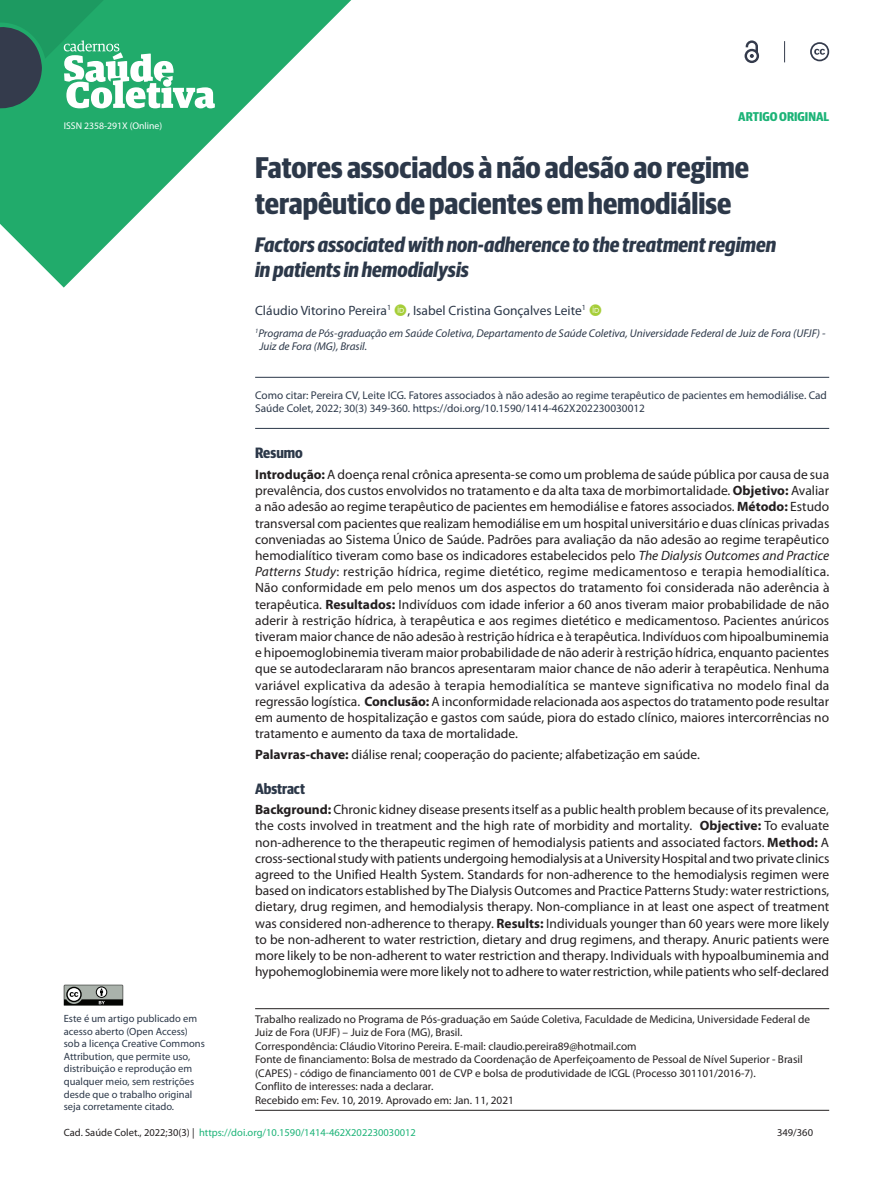
<style>
.page{position:relative;width:893px;height:1191px;background:#fff}
.page>*{position:absolute;margin:0;border:0;box-sizing:border-box;transform-origin:0 0}
.ArticleTitle{font:700 30px/36px "Guardian Sans Cond";color:#2c3849}
.ArticleTitle-Trans1{font:italic 700 21px/25.2px "Guardian Sans Cond";color:#2c3849}
.AbstractTitle-Trans1{font:700 15px "Guardian Sans Cond";color:#2c3849}
.AbstractTitle{font:700 15px "Guardian Sans Cond";color:#2c3849}
.Abstract{font:13.5px/16.2px "Myriad Pro";color:#231f20;text-align:justify}
.Abstract-Trans1{font:13.5px/16.2px "Myriad Pro";letter-spacing:-.01em;color:#231f20;text-align:justify}
.Keywords{font:13.5px "Myriad Pro";color:#231f20}
.Authors{font:13.5px "Myriad Pro";color:#2c3849}
.t1{font:700 12.75px "Guardian Sans Cond";color:#1cb377}
.fnFinancial-disclosu{font:11.25px/13.5px "Myriad Pro";color:#231f20}
.HowToCite{font:11.25px/13.5px "Myriad Pro";color:#2c3849}
.fnArticleOther{font:11.25px/13.5px "Myriad Pro";color:#231f20}
.Affiliations{font:italic 11.25px/13.5px "Myriad Pro";color:#2c3849}
.Correspondence{font:11.25px "Myriad Pro";color:#231f20}
.History{font:11.25px "Myriad Pro";color:#231f20}
.fnConflict{font:11.25px "Myriad Pro";color:#231f20}
.t2{font:10.5px/12.6px "Myriad Pro";color:#2c3849}
.t3{font:10.5px "Myriad Pro";color:#1cb377}
.t4{font:10.5px "Myriad Pro";color:#231f20}
.t5{font:9.75px "Myriad Pro";color:#fff}
.s1{font-weight:700}
.s2{font-style:italic}
.s3{color:#231f20}
.s4{color:#fff}
</style>
<div class="page">
<svg style="left:0;top:125px;width:227px;height:162px;fill:#21ab6b"></svg>
<svg style="left:0;top:0;width:351px;height:125px"></svg>
<svg style="left:744px;top:40px;width:15px;height:23px"></svg>
<svg style="left:810px;top:42px;width:19px;height:19px"></svg>
<svg style="left:784px;top:41px;width:1px;height:21px"></svg>
<svg style="left:64px;top:984px;width:59px;height:21px"></svg>
<hr style="left:255px;top:377px;width:574px;height:1px;background:#2c3849">
<hr style="left:255px;top:428px;width:574px;height:1px;background:#2c3849">
<hr style="left:255px;top:1008px;width:574px;height:1px;background:#231f20">
<hr style="left:255px;top:1110px;width:574px;height:1px;background:#231f20">
<p class="t5" style="left:64px;top:120px;width:100px">ISSN 2358-291X (Online)</p>
<p class="t2" style="left:64px;top:1012px;width:143px">Este é um artigo publicado em acesso aberto (Open Access) sob a licença Creative Commons<br>Attribution, que permite uso, distribuição e reprodução em qualquer meio, sem restrições desde que o trabalho original seja corretamente citado.</p>
<p class="t1" style="left:738px;top:107px;width:92px">ARTIGO ORIGINAL</p>
<p class="ArticleTitle" style="left:255px;top:147px;width:495px">Fatores associados à não adesão ao regime terapêutico de pacientes em hemodiálise</p>
<p class="ArticleTitle-Trans1" style="left:255px;top:230px;width:522px">Factors associated with non-adherence to the treatment regimen in patients in hemodialysis</p>
<p class="Authors" style="left:255px;top:302px;width:332px">Cláudio Vitorino Pereira<sup>1</sup> , Isabel Cristina Gonçalves Leite<sup>1</sup></p>
<p class="Affiliations" style="left:259px;top:326px;width:568px;text-indent:-4px"><sup>1</sup>Programa de Pós-graduação em Saúde Coletiva, Departamento de Saúde Coletiva, Universidade Federal de Juiz de Fora (UFJF) -<br>Juiz de Fora (MG), Brasil.</p>
<p class="HowToCite" style="left:255px;top:388px;width:573px">Como citar: Pereira CV, Leite ICG. Fatores associados à não adesão ao regime terapêutico de pacientes em hemodiálise. Cad<br>Saúde Colet, 2022; 30(3) 349-360. https://doi.org/10.1590/1414-462X202230030012</p>
<p class="AbstractTitle" style="left:255px;top:442px;width:49px">Resumo</p>
<p class="Abstract" style="left:255px;top:466px;width:576px"><span class="s1">Introdução:</span> A doença renal crônica apresenta-se como um problema de saúde pública por causa de sua prevalência, dos custos envolvidos no tratamento e da alta taxa de morbimortalidade. <span class="s1">Objetivo:</span> Avaliar a não adesão ao regime terapêutico de pacientes em hemodiálise e fatores associados. <span class="s1">Método:</span> Estudo transversal com pacientes que realizam hemodiálise em um hospital universitário e duas clínicas privadas conveniadas ao Sistema Único de Saúde. Padrões para avaliação da não adesão ao regime terapêutico hemodialítico tiveram como base os indicadores estabelecidos pelo <span class="s2">The Dialysis Outcomes and Practice Patterns Study</span>: restrição hídrica, regime dietético, regime medicamentoso e terapia hemodialítica.<br>Não conformidade em pelo menos um dos aspectos do tratamento foi considerada não aderência à terapêutica. <span class="s1">Resultados:</span> Indivíduos com idade inferior a 60 anos tiveram maior probabilidade de não aderir à restrição hídrica, à terapêutica e aos regimes dietético e medicamentoso. Pacientes anúricos tiveram maior chance de não adesão à restrição hídrica e à terapêutica. Indivíduos com hipoalbuminemia e hipoemoglobinemia tiveram maior probabilidade de não aderir à restrição hídrica, enquanto pacientes que se autodeclararam não brancos apresentaram maior chance de não aderir à terapêutica. Nenhuma variável explicativa da adesão à terapia hemodialítica se manteve significativa no modelo final da regressão logística. <span class="s1">Conclusão:</span> A inconformidade relacionada aos aspectos do tratamento pode resultar em aumento de hospitalização e gastos com saúde, piora do estado clínico, maiores intercorrências no tratamento e aumento da taxa de mortalidade.</p>
<p class="Keywords" style="left:255px;top:746px;width:446px"><span class="s1">Palavras-chave:</span> diálise renal; cooperação do paciente; alfabetização em saúde.</p>
<p class="AbstractTitle-Trans1" style="left:255px;top:777px;width:51px">Abstract</p>
<p class="Abstract-Trans1" style="left:255px;top:801px;width:576px"><span class="s1">Background:</span> Chronic kidney disease presents itself as a public health problem because of its prevalence, the costs involved in treatment and the high rate of morbidity and mortality. <span class="s1">Objective:</span> To evaluate non-adherence to the therapeutic regimen of hemodialysis patients and associated factors. <span class="s1">Method:</span> A cross-sectional study with patients undergoing hemodialysis at a University Hospital and two private clinics agreed to the Unified Health System. Standards for non-adherence to the hemodialysis regimen were based on indicators established by The Dialysis Outcomes and Practice Patterns Study: water restrictions, dietary, drug regimen, and hemodialysis therapy. Non-compliance in at least one aspect of treatment was considered non-adherence to therapy. <span class="s1">Results:</span> Individuals younger than 60 years were more likely to be non-adherent to water restriction, dietary and drug regimens, and therapy. Anuric patients were more likely to be non-adherent to water restriction and therapy. Individuals with hypoalbuminemia and hypohemoglobinemia were more likely not to adhere to water restriction, while patients who self-declared</p>
<p class="fnArticleOther" style="left:255px;top:1012px;width:556px">Trabalho realizado no Programa de Pós-graduação em Saúde Coletiva, Faculdade de Medicina, Universidade Federal de<br>Juiz de Fora (UFJF) – Juiz de Fora (MG), Brasil.</p>
<p class="Correspondence" style="left:255px;top:1039px;width:383px">Correspondência: Cláudio Vitorino Pereira. E-mail: claudio.pereira89@hotmail.com</p>
<p class="fnFinancial-disclosu" style="left:255px;top:1052px;width:549px">Fonte de financiamento: Bolsa de mestrado da Coordenação de Aperfeiçoamento de Pessoal de Nível Superior - Brasil (CAPES) - código de financiamento 001 de CVP e bolsa de produtividade de ICGL (Processo 301101/2016-7).</p>
<p class="fnConflict" style="left:255px;top:1079px;width:180px">Conflito de interesses: nada a declarar.</p>
<p class="History" style="left:255px;top:1093px;width:260px">Recebido em: Fev. 10, 2019. Aprovado em: Jan. 11, 2021</p>
<p class="t3" style="left:64px;top:1125px;width:354px"><span class="s3">Cad. Saúde Colet., 2022;30(3) |</span> https://doi.org/10.1590/1414-462X202230030012</p>
<p class="t4" style="left:777px;top:1125px;width:54px">349/360<span class="s4">349</span></p>
</div>
